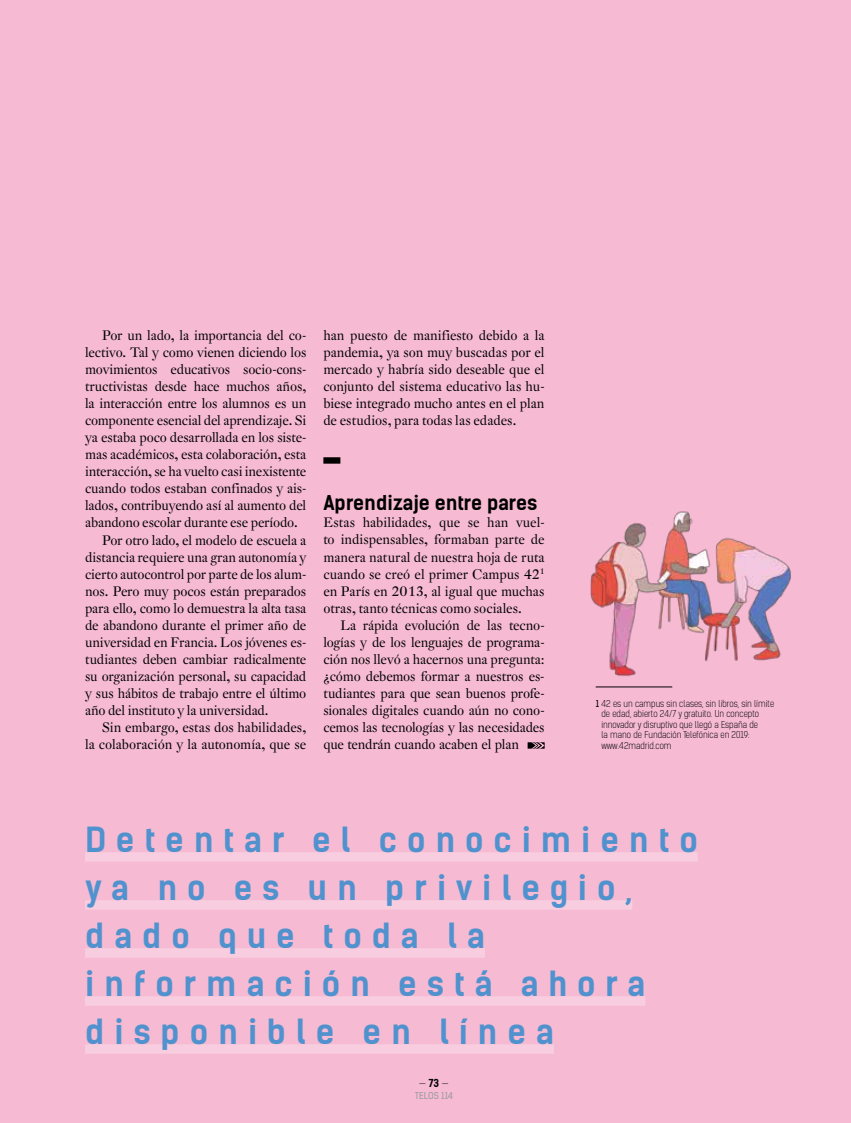
<style>
.page{position:relative;width:851px;height:1123px;background:#fff}
.page>*{position:absolute;margin:0;border:0;box-sizing:border-box;transform-origin:0 0}
.t1{font:700 33px/48px "Kelson Sans";letter-spacing:.3em;color:#5092ce}
.t2{font:700 19.5px "Kelson Sans";color:#000}
.t3{font:13.5px/17px "DTL Fleischmann D";letter-spacing:-.01em;color:#000;text-align:justify}
.t4{font:300 10.5px "Kelson Sans";color:#000}
.t5{font:300 9px/10.5px "Kelson Sans";color:#000}
.t6{font:9px "Kelson Sans";letter-spacing:.005em;color:#9d9d9c}
.s1{font-weight:400}
.s2{font-weight:700}
</style>
<div class="page">
<div style="left:0;top:0;width:850px;height:1123px;background:#f6bad3"></div>
<div style="left:323px;top:457px;width:17px;height:6px;background:#000"></div>
<div style="left:85px;top:852px;width:612px;height:9px;background:#f9cde0"></div>
<div style="left:85px;top:900px;width:547px;height:9px;background:#f9cde0"></div>
<div style="left:85px;top:948px;width:400px;height:9px;background:#f9cde0"></div>
<div style="left:85px;top:996px;width:560px;height:9px;background:#f9cde0"></div>
<div style="left:85px;top:1044px;width:469px;height:9px;background:#f9cde0"></div>
<hr style="left:595px;top:686px;width:77px;height:1px;background:#000">
<svg style="left:527px;top:742px;width:17px;height:6px"></svg>
<img style="left:590px;top:511px;width:201px;height:165px">
<p class="t3" style="left:102px;top:327px;width:206px">Por un lado, la importancia del co-</p>
<p class="t3" style="left:85px;top:344px;width:223px">lectivo. Tal y como vienen diciendo los</p>
<p class="t3" style="left:85px;top:361px;width:223px">movimientos educativos socio-cons-</p>
<p class="t3" style="left:85px;top:378px;width:223px">tructivistas desde hace muchos años,</p>
<p class="t3" style="left:85px;top:395px;width:223px">la interacción entre los alumnos es un</p>
<p class="t3" style="left:85px;top:412px;width:223px">componente esencial del aprendizaje. Si</p>
<p class="t3" style="left:85px;top:429px;width:223px">ya estaba poco desarrollada en los siste-</p>
<p class="t3" style="left:85px;top:446px;width:223px">mas académicos, esta colaboración, esta</p>
<p class="t3" style="left:85px;top:463px;width:223px">interacción, se ha vuelto casi inexistente</p>
<p class="t3" style="left:85px;top:480px;width:223px">cuando todos estaban confinados y ais-</p>
<p class="t3" style="left:85px;top:497px;width:223px">lados, contribuyendo así al aumento del</p>
<p class="t3" style="left:85px;top:514px;width:214px">abandono escolar durante ese período.</p>
<p class="t3" style="left:102px;top:531px;width:206px">Por otro lado, el modelo de escuela a</p>
<p class="t3" style="left:85px;top:548px;width:223px">distancia requiere una gran autonomía y</p>
<p class="t3" style="left:85px;top:565px;width:223px">cierto autocontrol por parte de los alum-</p>
<p class="t3" style="left:85px;top:582px;width:223px">nos. Pero muy pocos están preparados</p>
<p class="t3" style="left:85px;top:599px;width:223px">para ello, como lo demuestra la alta tasa</p>
<p class="t3" style="left:85px;top:616px;width:223px">de abandono durante el primer año de</p>
<p class="t3" style="left:85px;top:633px;width:223px">universidad en Francia. Los jóvenes es-</p>
<p class="t3" style="left:85px;top:650px;width:223px">tudiantes deben cambiar radicalmente</p>
<p class="t3" style="left:85px;top:667px;width:223px">su organización personal, su capacidad</p>
<p class="t3" style="left:85px;top:684px;width:223px">y sus hábitos de trabajo entre el último</p>
<p class="t3" style="left:85px;top:701px;width:185px">año del instituto y la universidad.</p>
<p class="t3" style="left:102px;top:718px;width:206px">Sin embargo, estas dos habilidades,</p>
<p class="t3" style="left:85px;top:735px;width:223px">la colaboración y la autonomía, que se</p>
<p class="t3" style="left:323px;top:327px;width:223px">han puesto de manifiesto debido a la pandemia, ya son muy buscadas por el mercado y habría sido deseable que el conjunto del sistema educativo las hu&shy;biese integrado mucho antes en el plan de estudios, para todas las edades.</p>
<h2 class="t2" style="left:323px;top:491px;width:215px">Aprendizaje entre pares</h2>
<p class="t3" style="left:323px;top:514px;width:223px">Estas habilidades, que se han vuel&shy;to indispensables, formaban parte de manera natural de nuestra hoja de ruta cuando se creó el primer Campus 42<sup>1 </sup>en París en 2013, al igual que muchas otras, tanto técnicas como sociales.</p>
<p class="t3" style="left:323px;top:616px;width:223px;text-indent:17px">La rápida evolución de las tecno&shy;logías y de los lenguajes de programa&shy;ción nos llevó a hacernos una pregunta: ¿cómo debemos formar a nuestros es&shy;tudiantes para que sean buenos profe&shy;sionales digitales cuando aún no cono&shy;cemos las tecnologías y las necesidades que tendrán cuando acaben el plan</p>
<p class="t5" style="left:601px;top:698px;width:174px;text-indent:-6px"><span class="s1">1</span> 42 es un campus sin clases, sin libros, sin límite de edad, abierto 24/7 y gratuito. Un concepto innovador y disruptivo que llegó a España de<br>la mano de Fundación Telefónica en 2019: www.42madrid.com</p>
<h1 class="t1" style="left:85px;top:816px;width:614px">Detentar el conocimiento ya no es un privilegio, dado que toda la información está ahora disponible en línea</h1>
<p class="t4" style="left:419px;top:1076px;width:31px">— <span class="s2">73</span> —</p>
<p class="t6" style="left:415px;top:1090px;width:40px">TELOS 114</p>
</div>
